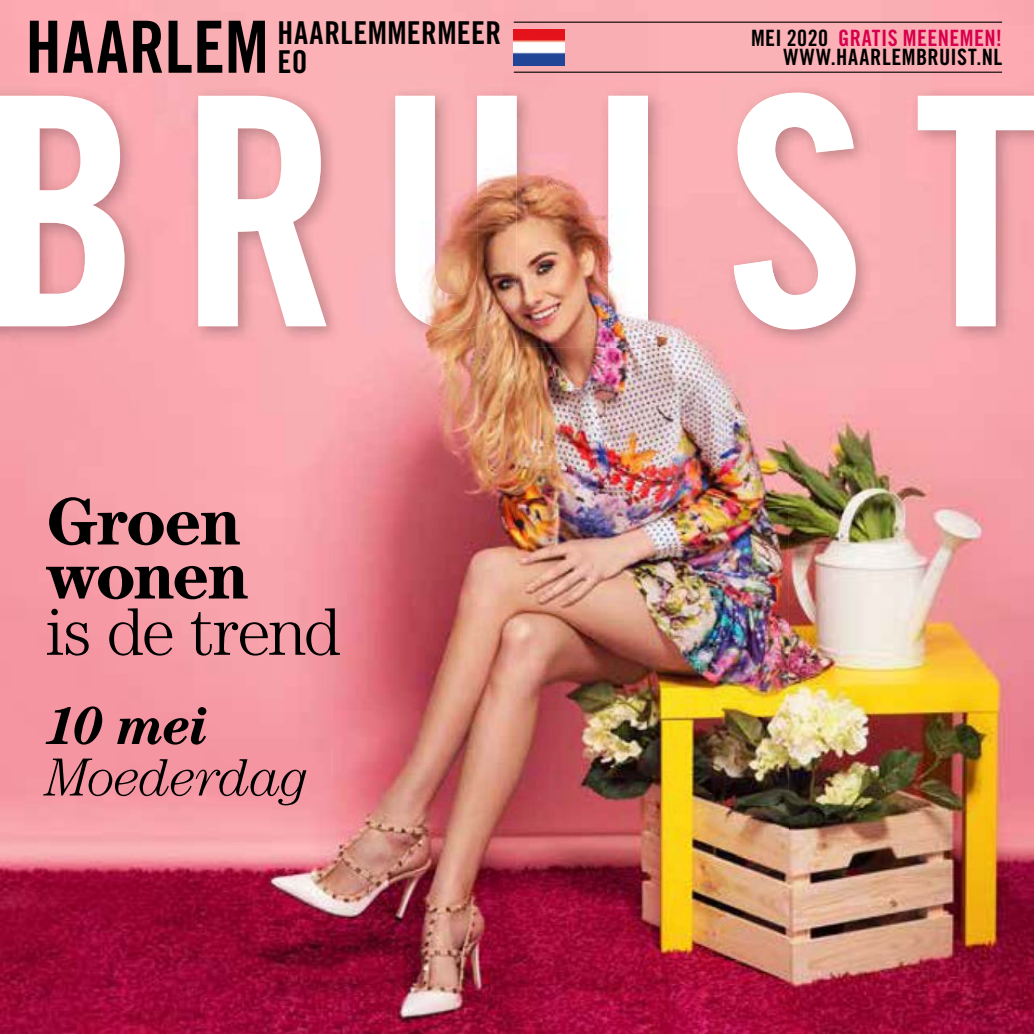
<style>
.page{position:relative;width:1034px;height:1034px;background:#fff}
.page>*{position:absolute;margin:0;border:0;box-sizing:border-box;transform-origin:0 0}
.t1{font:72px "Trade Gothic LT Std Bd Cn 20";letter-spacing:.005em;color:#000}
.t2{font:700 67.5px/54px "Century LT";letter-spacing:-.035em;color:#000}
.t3{font:300 67.5px "Century LT";letter-spacing:-.03em;color:#000}
.t4{font:italic 300 53.55px "Century LT";letter-spacing:-.02em;color:#000}
.t5{font:italic 700 53.55px "Century LT";color:#000}
.t6{font:31.5px/29px "Trade Gothic LT Std Bd Cn 20";letter-spacing:.01em;color:#000}
.t7{font:22.5px "Trade Gothic LT Std Bd Cn 20";letter-spacing:.02em;color:#d7004c}
.t8{font:22.5px "Trade Gothic LT Std Bd Cn 20";letter-spacing:.025em;color:#000}
.s1{color:#000}
</style>
<div class="page">
<img style="left:0;top:0;width:1033px;height:1033px">
<img style="left:788px;top:84px;width:246px;height:264px">
<img style="left:0;top:84px;width:331px;height:264px">
<svg style="left:0;top:92px;width:1033px;height:237px"></svg>
<img style="left:331px;top:74px;width:457px;height:959px">
<img style="left:395px;top:93px;width:393px;height:236px">
<img style="left:331px;top:608px;width:9px;height:47px">
<hr style="left:513px;top:22px;width:488px;height:1px;background:#000">
<hr style="left:513px;top:72px;width:488px;height:1px;background:#000">
<img style="left:513px;top:29px;width:51px;height:36px">
<h1 class="t1" style="left:26px;top:3px;width:245px">HAARLEM</h1>
<h3 class="t6" style="left:277px;top:18px;width:225px">HAARLEMMERMEER<br>EO</h3>
<h2 class="t2" style="left:46px;top:493px;width:204px">Groen wonen</h2>
<h2 class="t3" style="left:46px;top:592px;width:296px">is de trend</h2>
<h3 class="t5" style="left:46px;top:694px;width:164px">10 mei</h3>
<h3 class="t4" style="left:46px;top:746px;width:263px">Moederdag</h3>
<p class="t7" style="left:751px;top:24px;width:252px"><span class="s1">MEI 2020</span> GRATIS MEENEMEN!</p>
<p class="t8" style="left:783px;top:43px;width:220px">WWW.HAARLEMBRUIST.NL</p>
</div>
